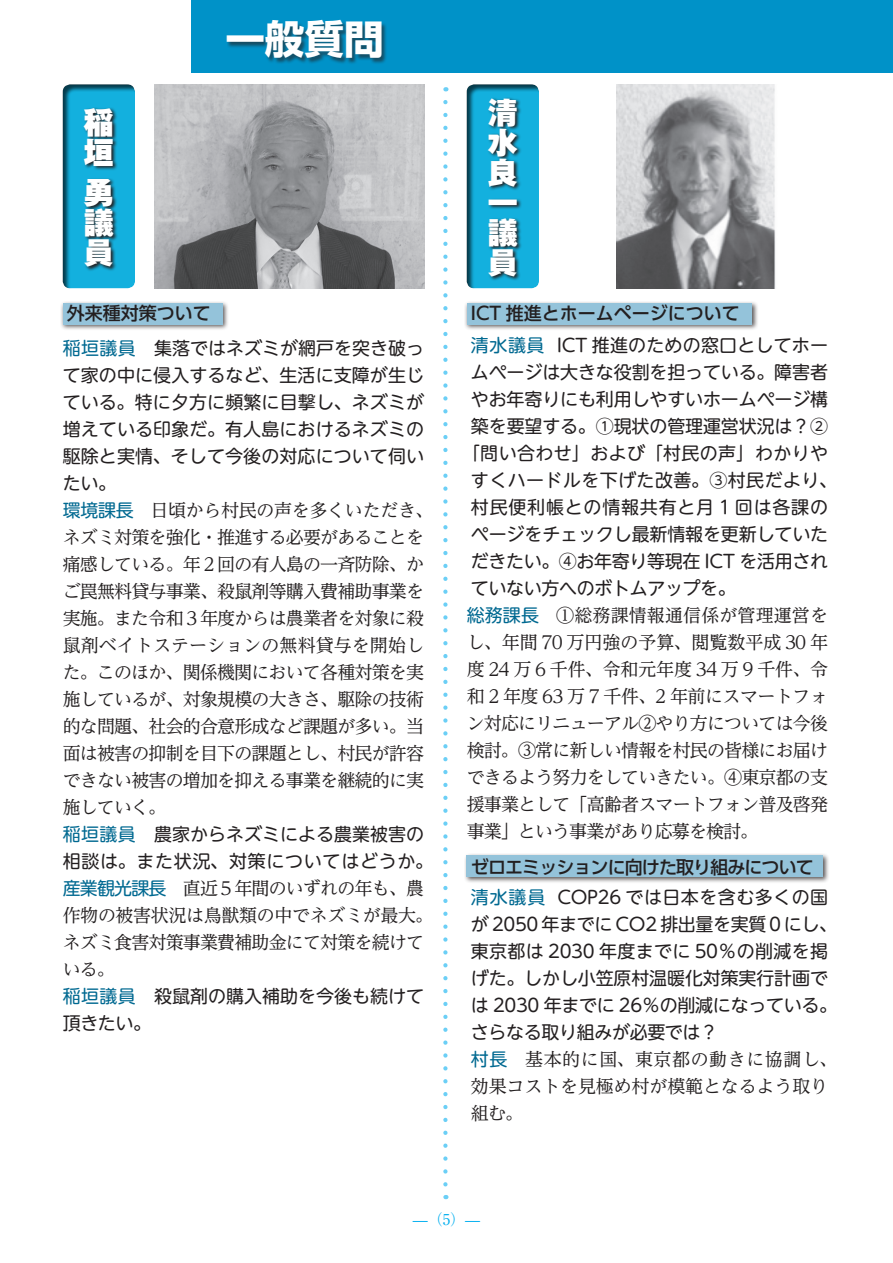
<style>
.page{position:relative;width:893px;height:1263px;background:#fff}
.page>*{position:absolute;margin:0;border:0;box-sizing:border-box;transform-origin:0 0}
.t1{font:700 39.6px "Shin Go Pro";color:#fff}
.t2{font:900 30px/30px "Gothic MB101 Pro";color:#fff;text-align:justify}
.t3{font:18px/27px "UD Reimin Pro";letter-spacing:-.045em;color:#231f20}
.t4{font:18px/27px "UD Shin M Go Pro";letter-spacing:-.005em;color:#231f20}
.t5{font:18px/27px "UD Shin M Go Pro";letter-spacing:.02em;color:#231f20}
.t6{font:18px/27px "UD Reimin Pro";letter-spacing:-.01em;color:#231f20}
.t7{font:500 18px "UD Shin Go Pro";color:#231f20}
.t8{font:18px "UD Shin M Go Pro";letter-spacing:.025em;color:#231f20}
.t9{font:500 18px "UD Shin Go Pro";letter-spacing:-.05em;color:#231f20}
.t10{font:18px "UD Shin M Go Pro";letter-spacing:.045em;color:#231f20}
.t11{font:15px "Ryumin Pr 5";color:#00aeef}
.s1{color:#006991}
.s2{font-family:"UD Shin M Go Pro";color:#006991}
</style>
<div class="page">
<div style="left:60px;top:300px;width:169px;height:31px;background:#231f20;opacity:.75"></div>
<div style="left:63px;top:303px;width:160px;height:21px;background:#94c3da"></div>
<div style="left:60px;top:83px;width:75px;height:206px;background:#231f20;opacity:.75"></div>
<svg style="left:83px;top:107px;width:36px;height:164px"></svg>
<img style="left:154px;top:84px;width:270px;height:204px">
<div style="left:191px;top:0;width:702px;height:72px;background:#0092c8"></div>
<div style="left:227px;top:20px;width:161px;height:45px;background:#231f20;opacity:.6"></div>
<div style="left:464px;top:300px;width:294px;height:31px;background:#231f20;opacity:.75"></div>
<div style="left:467px;top:303px;width:285px;height:21px;background:#94c3da"></div>
<div style="left:464px;top:853px;width:365px;height:30px;background:#231f20;opacity:.75"></div>
<div style="left:467px;top:855px;width:356px;height:22px;background:#94c3da"></div>
<div style="left:464px;top:83px;width:75px;height:206px;background:#231f20;opacity:.75"></div>
<svg style="left:487px;top:97px;width:36px;height:184px"></svg>
<img style="left:617px;top:84px;width:159px;height:204px">
<svg style="left:443px;top:102px;width:5px;height:1097px"></svg>
<h2 class="t2" style="left:84px;top:104px;width:31px">稲垣</h2>
<h2 class="t2" style="left:84px;top:174px;width:31px">勇議員</h2>
<h1 class="t1" style="left:225px;top:8px;width:160px">一般質問</h1>
<p class="t7" style="left:67px;top:299px;width:145px">外来種対策ついて</p>
<p class="t4" style="left:63px;top:333px;width:363px;text-align:justify"><span class="s1">稲垣議員</span> 集落ではネズミが網戸を突き破って家の中に侵入するなど、生活に支障が生じている。特に夕方に頻繁に目撃し、ネズミが増えている印象だ。有人島におけるネズミの駆除と実情、そして今後の対応について伺いたい。</p>
<p class="t3" style="left:63px;top:496px;width:372px"><span class="s2">環境課長</span> 日頃から村民の声を多くいただき、ネズミ対策を強化・推進する必要があることを痛感している。年２回の有人島の一斉防除、かご罠無料貸与事業、殺鼠剤等購入費補助事業を実施。また令和３年度からは農業者を対象に殺鼠剤ベイトステーションの無料貸与を開始した。このほか、関係機関において各種対策を実施しているが、対象規模の大きさ、駆除の技術的な問題、社会的合意形成など課題が多い。当面は被害の抑制を目下の課題とし、村民が許容できない被害の増加を抑える事業を継続的に実施していく。</p>
<p class="t5" style="left:63px;top:819px;width:372px"><span class="s1">稲垣議員</span> 農家からネズミによる農業被害の相談は。また状況、対策についてはどうか。</p>
<p class="t3" style="left:63px;top:874px;width:372px"><span class="s2">産業観光課長</span> 直近５年間のいずれの年も、農作物の被害状況は鳥獣類の中でネズミが最大。ネズミ食害対策事業費補助金にて対策を続けている。</p>
<p class="t4" style="left:63px;top:981px;width:363px"><span class="s1">稲垣議員</span> 殺鼠剤の購入補助を今後も続けて頂きたい。</p>
<h2 class="t2" style="left:488px;top:94px;width:31px">清水良一議員</h2>
<p class="t7" style="left:471px;top:299px;width:270px">ICT 推進とホームページについて</p>
<p class="t4" style="left:471px;top:330px;width:359px"><span class="s1">清水議員　</span>ICT 推進のための窓口としてホー</p>
<p class="t4" style="left:471px;top:357px;width:359px">ムページは大きな役割を担っている。障害者</p>
<p class="t4" style="left:471px;top:384px;width:359px">やお年寄りにも利用しやすいホームページ構</p>
<p class="t4" style="left:471px;top:411px;width:359px">築を要望する。①現状の管理運営状況は？②</p>
<p class="t5" style="left:462px;top:438px;width:368px">「問い合わせ」および「村民の声」わかりや</p>
<p class="t8" style="left:471px;top:465px;width:368px">すくハードルを下げた改善。③村民だより、</p>
<p class="t10" style="left:471px;top:492px;width:359px">村民便利帳との情報共有と月 1 回は各課の</p>
<p class="t4" style="left:471px;top:519px;width:359px">ページをチェックし最新情報を更新していた</p>
<p class="t4" style="left:471px;top:546px;width:359px">だきたい。④お年寄り等現在 ICT を活用され</p>
<p class="t4" style="left:471px;top:573px;width:266px">ていない方へのボトムアップを。</p>
<p class="t3" style="left:467px;top:601px;width:363px;text-align:justify"><span class="s2">総務課長</span> ①総務課情報通信係が管理運営をし、年間 70 万円強の予算、閲覧数平成 30 年度 24 万 6 千件、令和元年度 34 万 9 千件、令和 2 年度 63 万 7 千件、2 年前にスマートフォン対応にリニューアル②やり方については今後検討。③常に新しい情報を村民の皆様にお届けできるよう努力をしていきたい。④東京都の支援事業として「高齢者スマートフォン普及啓発事業」という事業があり応募を検討。</p>
<p class="t9" style="left:471px;top:852px;width:344px">ゼロエミッションに向けた取り組みについて</p>
<p class="t4" style="left:471px;top:882px;width:368px"><span class="s1">清水議員　</span>COP26 では日本を含む多くの国が 2050 年までに CO2 排出量を実質０にし、東京都は 2030 年度までに 50％の削減を掲げた。しかし小笠原村温暖化対策実行計画では 2030 年までに 26％の削減になっている。さらなる取り組みが必要では？</p>
<p class="t6" style="left:471px;top:1045px;width:368px"><span class="s2">村長</span> 基本的に国、東京都の動きに協調し、効果コストを見極め村が模範となるよう取り組む。</p>
<p class="t11" style="left:413px;top:1208px;width:69px">—（5）—</p>
</div>
